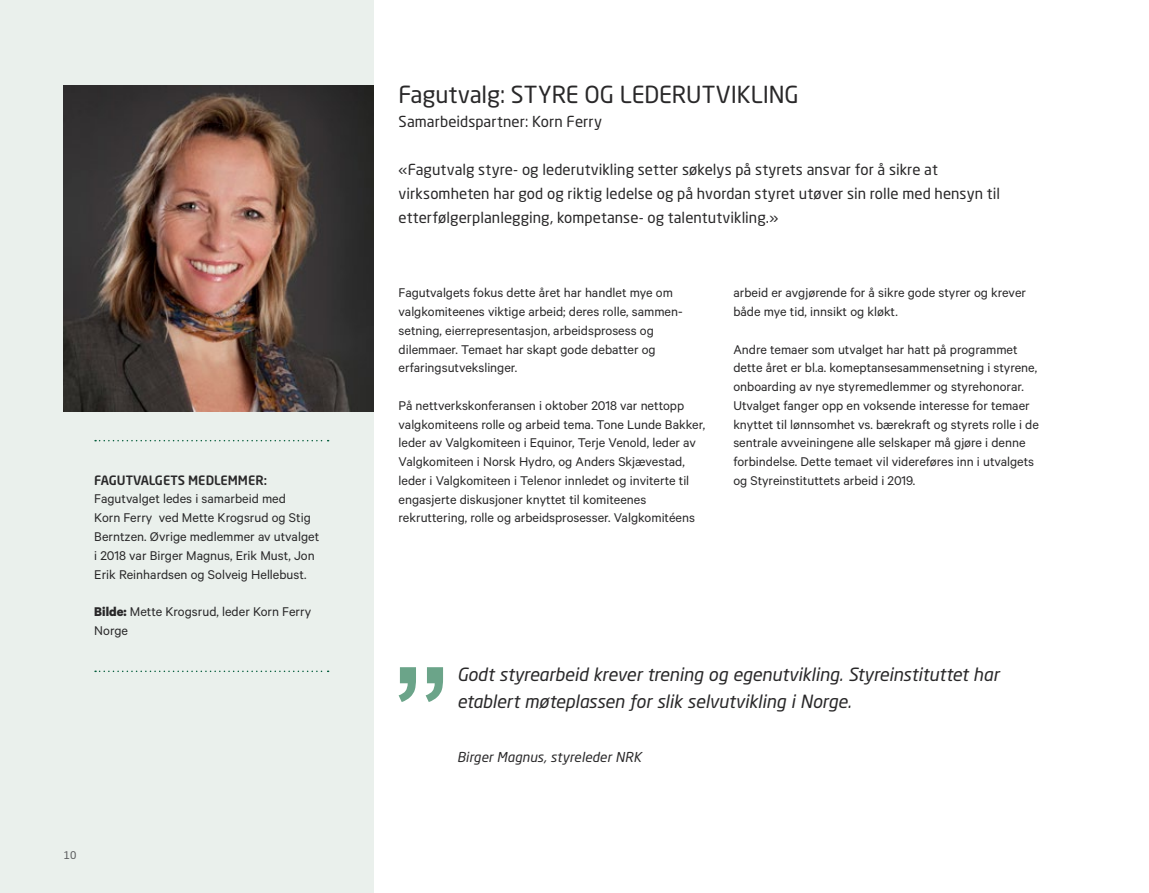
<style>
.page{position:relative;width:1149px;height:893px;background:#fff}
.page>*{position:absolute;margin:0;border:0;box-sizing:border-box;transform-origin:0 0}
.t1{font:23.25px "Neo Sans Std";letter-spacing:-.005em;color:#292829}
.t2{font:italic 18px/27px "Neo Sans Std";letter-spacing:-.005em;color:#292829}
.t3{font:15px/24px "Neo Sans Std";letter-spacing:.005em;color:#292829}
.t4{font:14.25px/18.8px "Calibre";color:#292829}
.t5{font:italic 13.5px "Neo Sans Std";letter-spacing:.01em;color:#292829}
.t6{font:500 12.75px "Neo Sans Std";color:#292829}
.t7{font:10.5px "Neo Sans Std";color:#58595b}
.s1{font-weight:700}
</style>
<div class="page">
<div style="left:0;top:0;width:373px;height:893px;background:#eaf0ec"></div>
<svg style="left:95px;top:440px;width:233px;height:1px"></svg>
<svg style="left:95px;top:671px;width:233px;height:1px"></svg>
<img style="left:64px;top:86px;width:309px;height:325px">
<svg style="left:398px;top:667px;width:45px;height:35px"></svg>
<h1 class="t1" style="left:398px;top:80px;width:401px">Fagutvalg: STYRE OG LEDERUTVIKLING</h1>
<p class="t3" style="left:398px;top:109px;width:205px">Samarbeidspartner: Korn Ferry</p>
<p class="t3" style="left:398px;top:157px;width:602px">«Fagutvalg styre- og lederutvikling setter søkelys på styrets ansvar for å sikre at virksomheten har god og riktig ledelse og på hvordan styret utøver sin rolle med hensyn til etterfølgerplanlegging, kompetanse- og talentutvikling.»</p>
<p class="t4" style="left:398px;top:283px;width:285px">Fagutvalgets fokus dette året har handlet mye om valgkomiteenes viktige arbeid; deres rolle, sammen&shy;setning, eierrepresentasjon, arbeidsprosess og dilemmaer. Temaet har skapt gode debatter og erfaringsutvekslinger.</p>
<p class="t4" style="left:398px;top:395px;width:308px">På nettverkskonferansen i oktober 2018 var nettopp valgkomiteens rolle og arbeid tema. Tone Lunde Bakker, leder av Valgkomiteen i Equinor, Terje Venold, leder av Valgkomiteen i Norsk Hydro, og Anders Skjævestad, leder i Valgkomiteen i Telenor innledet og inviterte til engasjerte diskusjoner knyttet til komiteenes rekruttering, rolle og arbeidsprosesser. Valgkomitéens</p>
<p class="t4" style="left:733px;top:283px;width:294px">arbeid er avgjørende for å sikre gode styrer og krever både mye tid, innsikt og kløkt.</p>
<p class="t4" style="left:733px;top:339px;width:307px">Andre temaer som utvalget har hatt på programmet dette året er bl.a. komeptansesammensetning i styrene, onboarding av nye styremedlemmer og styrehonorar.<br>Utvalget fanger opp en voksende interesse for temaer knyttet til lønnsomhet vs. bærekraft og styrets rolle i de sentrale avveiningene alle selskaper må gjøre i denne forbindelse. Dette temaet vil videreføres inn i utvalgets</p>
<p class="t6" style="left:94px;top:472px;width:174px">FAGUTVALGETS MEDLEMMER:</p>
<p class="t4" style="left:733px;top:471px;width:183px">og Styreinstituttets arbeid i 2019.</p>
<p class="t4" style="left:94px;top:489px;width:226px">Fagutvalget ledes i samarbeid med<br>Korn Ferry ved Mette Krogsrud og Stig Berntzen. Øvrige medlemmer av utvalget i 2018 var Birger Magnus, Erik Must, Jon Erik Reinhardsen og Solveig Hellebust.</p>
<p class="t4" style="left:94px;top:602px;width:218px"><span class="s1">Bilde:</span> Mette Krogsrud, leder Korn Ferry<br>Norge</p>
<p class="t2" style="left:457px;top:661px;width:543px">Godt styrearbeid krever trening og egenutvikling. Styreinstituttet har etablert møteplassen for slik selvutvikling i Norge.</p>
<p class="t5" style="left:457px;top:749px;width:186px">Birger Magnus, styreleder NRK</p>
<p class="t7" style="left:64px;top:848px;width:14px">10</p>
</div>
